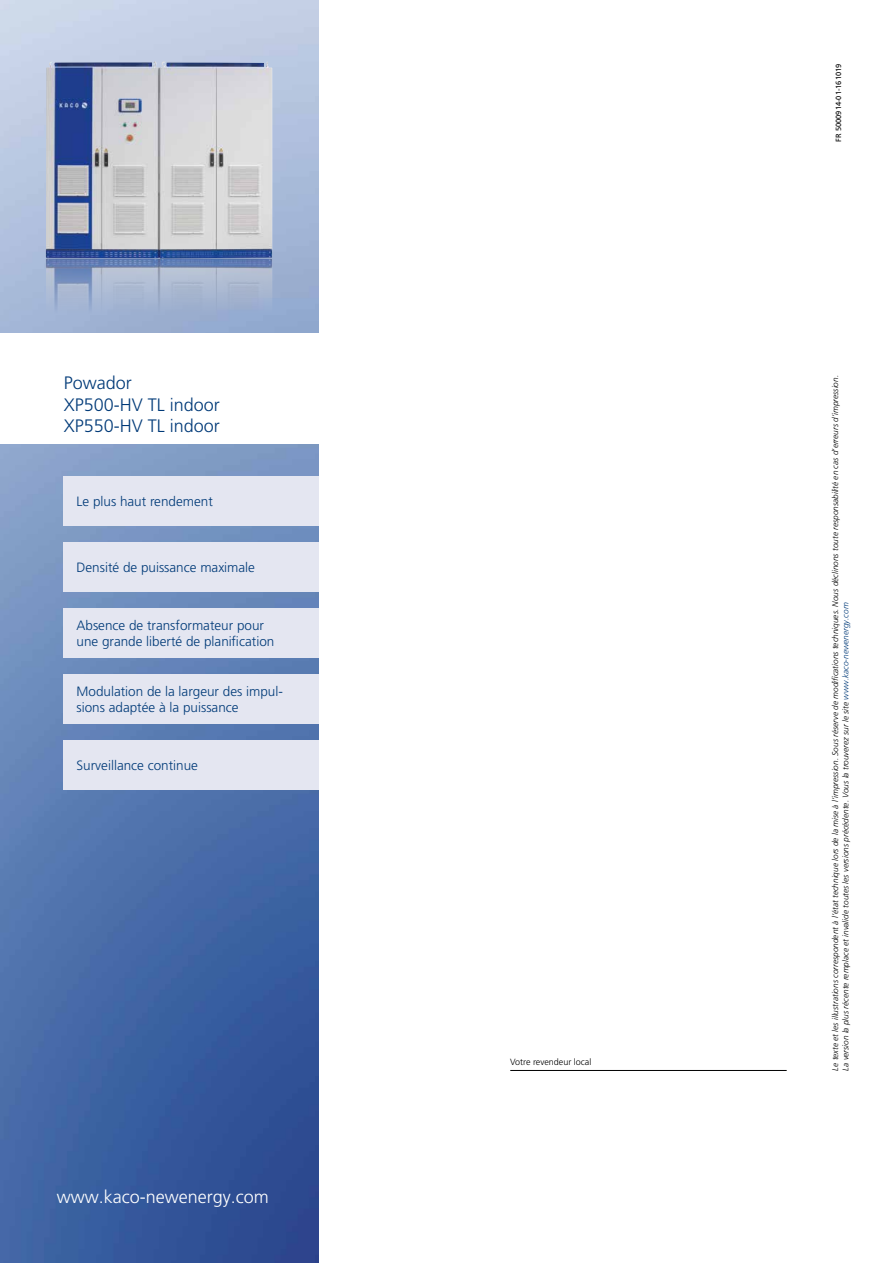
<style>
.page{position:relative;width:893px;height:1263px;background:#fff}
.page>*{position:absolute;margin:0;border:0;box-sizing:border-box;transform-origin:0 0}
.t1{font:300 18px/21.6px "Frutiger LT Pro";color:#003a78}
.t2{font:300 18px "Frutiger LT Pro";color:#fff}
.t3{font:300 13.5px/16.5px "Frutiger LT Pro";color:#003a78}
.t4{font:300 9px "Frutiger LT Pro";color:#000}
.t5{font:italic 300 8.25px/10.5px "Frutiger LT Pro";color:#000}
.t6{font:7.5px "Frutiger LT Pro";color:#000}
.s1{color:#003a78}
</style>
<div class="page">
<img style="left:0;top:0;width:319px;height:1263px">
<hr style="left:510px;top:1070px;width:277px;height:1px;background:#000">
<img style="left:46px;top:61px;width:226px;height:272px">
<div style="left:0;top:333px;width:319px;height:110px;background:#fff"></div>
<div style="left:64px;top:608px;width:255px;height:50px;background:#e4e6f1"></div>
<div style="left:64px;top:674px;width:255px;height:50px;background:#e4e6f1"></div>
<div style="left:64px;top:740px;width:255px;height:50px;background:#e4e6f1"></div>
<div style="left:64px;top:476px;width:255px;height:50px;background:#e4e6f1"></div>
<div style="left:64px;top:542px;width:255px;height:50px;background:#e4e6f1"></div>
<h1 class="t1" style="left:64px;top:372px;width:158px">Powador<br>XP500-HV TL indoor<br>XP550-HV TL indoor</h1>
<h2 class="t3" style="left:77px;top:493px;width:138px">Le plus haut rendement</h2>
<h2 class="t3" style="left:77px;top:559px;width:180px">Densité de puissance maximale</h2>
<h2 class="t3" style="left:77px;top:617px;width:199px">Absence de transformateur pour une grande liberté de planification</h2>
<h2 class="t3" style="left:77px;top:683px;width:208px">Modulation de la largeur des impul&shy;sions adaptée à la puissance</h2>
<h2 class="t3" style="left:77px;top:757px;width:123px">Surveillance continue</h2>
<h1 class="t2" style="left:57px;top:1186px;width:214px">www.kaco-newenergy.com</h1>
<p class="t4" style="left:510px;top:1057px;width:83px">Votre revendeur local</p>
<p class="t6" style="left:834px;top:142px;width:79px;rotate:-90deg">FR 5000914-01-161019</p>
<p class="t5" style="left:830px;top:1070px;width:697px;rotate:-90deg">Le texte et les illustrations correspondent à l’état technique lors de la mise à l’impression. Sous réserve de modifications techniques. Nous déclinons toute responsabilité en cas d’erreurs d’impression.<br>La version la plus récente remplace et invalide toutes les versions précédente. Vous la trouverez sur le site <span class="s1">www.kaco-newenergy.com</span></p>
</div>
